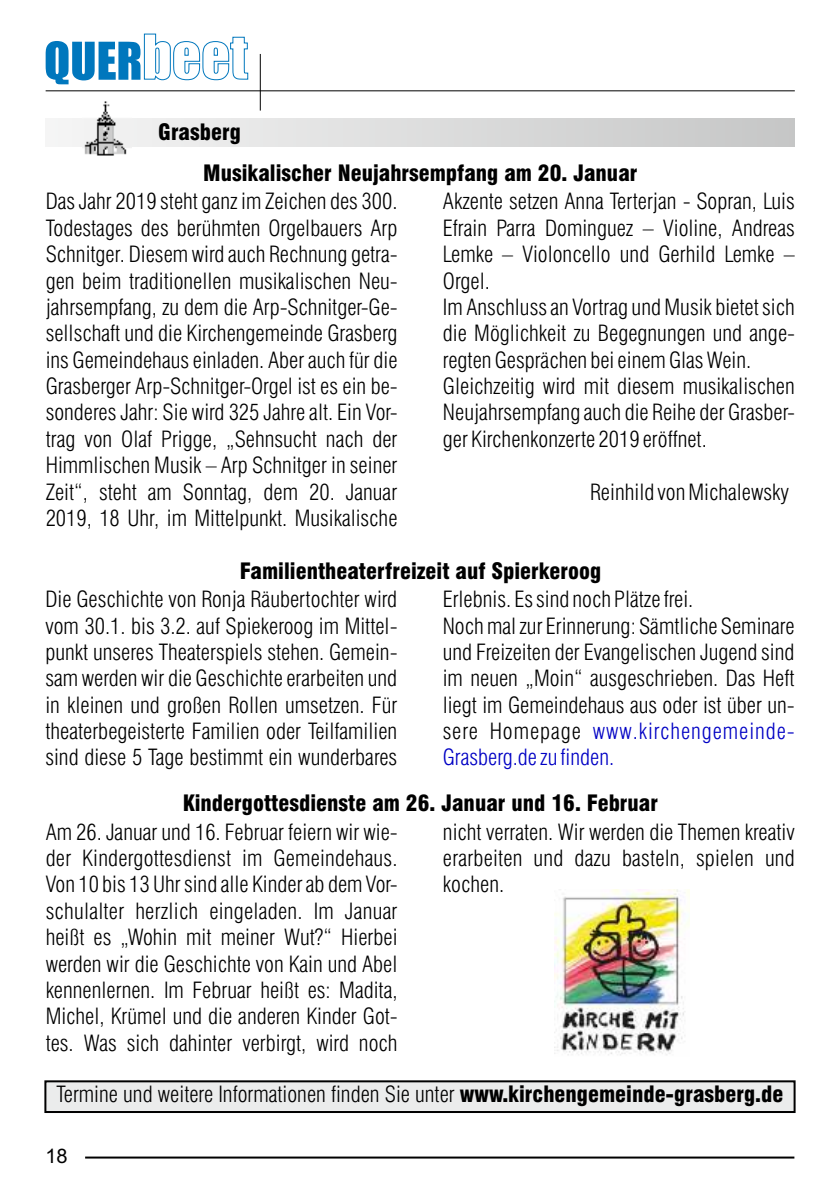
<style>
.page{position:relative;width:840px;height:1191px;background:#fff}
.page>*{position:absolute;margin:0;border:0;box-sizing:border-box;transform-origin:0 0}
.t1{font:300 condensed 22px/26.4px "Swiss 721 BT";color:#000;text-align:justify}
.t2{font:900 condensed 22px "Swiss 721 BT";color:#000}
.t3{font:20px "Arial";color:#000}
.s1{color:#0000c4}
.s2{font-weight:900}
</style>
<div class="page">
<hr style="left:46px;top:90px;width:748px;height:1px;background:#000">
<hr style="left:260px;top:54px;width:1px;height:57px;background:#000">
<svg style="left:46px;top:33px;width:202px;height:51px"></svg>
<hr style="left:85px;top:1156px;width:709px;height:2px;background:#000">
<div style="left:45px;top:119px;width:749px;height:28px;background:linear-gradient(to right,#f5f5f5,#c5c6c6)"></div>
<img style="left:83px;top:101px;width:48px;height:55px">
<div style="left:45px;top:1081px;width:749px;height:31px;background:#ebecec"></div>
<div style="left:44px;top:1080px;width:751px;height:33px;border:2px solid #000"></div>
<img style="left:554px;top:889px;width:135px;height:166px">
<p class="t2" style="left:158px;top:123px;width:84px">Grasberg</p>
<p class="t2" style="left:203px;top:164px;width:435px">Musikalischer Neujahrsempfang am 20. Januar</p>
<p class="t1" style="left:46px;top:190px;width:353px">Das Jahr 2019 steht ganz im Zeichen des 300.<br>Todestages des berühmten Orgelbauers Arp Schnitger. Diesem wird auch Rechnung getra&shy;gen beim traditionellen musikalischen Neu&shy;jahrsempfang, zu dem die Arp-Schnitger-Ge&shy;sellschaft und die Kirchengemeinde Grasberg ins Gemeindehaus einladen. Aber auch für die Grasberger Arp-Schnitger-Orgel ist es ein be&shy;sonderes Jahr: Sie wird 325 Jahre alt. Ein Vor&shy;trag von Olaf Prigge, „Sehnsucht nach der Himmlischen Musik – Arp Schnitger in seiner Zeit“, steht am Sonntag, dem 20. Januar 2019, 18 Uhr, im Mittelpunkt. Musikalische</p>
<p class="t1" style="left:442px;top:190px;width:353px;text-align:left">Akzente setzen Anna Terterjan - Sopran, Luis Efrain Parra Dominguez – Violine, Andreas Lemke – Violoncello und Gerhild Lemke – Orgel.<br>Im Anschluss an Vortrag und Musik bietet sich die Möglichkeit zu Begegnungen und ange&shy;regten Gesprächen bei einem Glas Wein.<br>Gleichzeitig wird mit diesem musikalischen Neujahrsempfang auch die Reihe der Grasber&shy;ger Kirchenkonzerte 2019 eröffnet.</p>
<p class="t1" style="left:590px;top:480px;width:200px">Reinhild von Michalewsky</p>
<p class="t2" style="left:240px;top:562px;width:363px">Familientheaterfreizeit auf Spierkeroog</p>
<p class="t1" style="left:45px;top:588px;width:353px">Die Geschichte von Ronja Räubertochter wird vom 30.1. bis 3.2. auf Spiekeroog im Mittel&shy;punkt unseres Theaterspiels stehen. Gemein&shy;sam werden wir die Geschichte erarbeiten und in kleinen und großen Rollen umsetzen. Für theaterbegeisterte Familien oder Teilfamilien sind diese 5 Tage bestimmt ein wunderbares</p>
<p class="t1" style="left:442px;top:588px;width:353px;text-align:left">Erlebnis. Es sind noch Plätze frei.<br>Noch mal zur Erinnerung: Sämtliche Seminare und Freizeiten der Evangelischen Jugend sind im neuen „Moin“ ausgeschrieben. Das Heft liegt im Gemeindehaus aus oder ist über un&shy;sere Homepage <span class="s1">www.kirchengemeinde-Grasberg.de zu finden.</span></p>
<p class="t2" style="left:183px;top:794px;width:476px">Kindergottesdienste am 26. Januar und 16. Februar</p>
<p class="t1" style="left:46px;top:820px;width:353px">Am 26. Januar und 16. Februar feiern wir wie&shy;der Kindergottesdienst im Gemeindehaus.<br>Von 10 bis 13 Uhr sind alle Kinder ab dem Vor&shy;schulalter herzlich eingeladen. Im Januar heißt es „Wohin mit meiner Wut?“ Hierbei werden wir die Geschichte von Kain und Abel kennenlernen. Im Februar heißt es: Madita, Michel, Krümel und die anderen Kinder Got&shy;tes. Was sich dahinter verbirgt, wird noch</p>
<p class="t1" style="left:442px;top:820px;width:353px">nicht verraten. Wir werden die Themen kreativ erarbeiten und dazu basteln, spielen und kochen.</p>
<p class="t1" style="left:56px;top:1083px;width:728px">Termine und weitere Informationen finden Sie unter <span class="s2">www.kirchengemeinde-grasberg.de</span></p>
<p class="t3" style="left:45px;top:1148px;width:24px">18</p>
</div>
